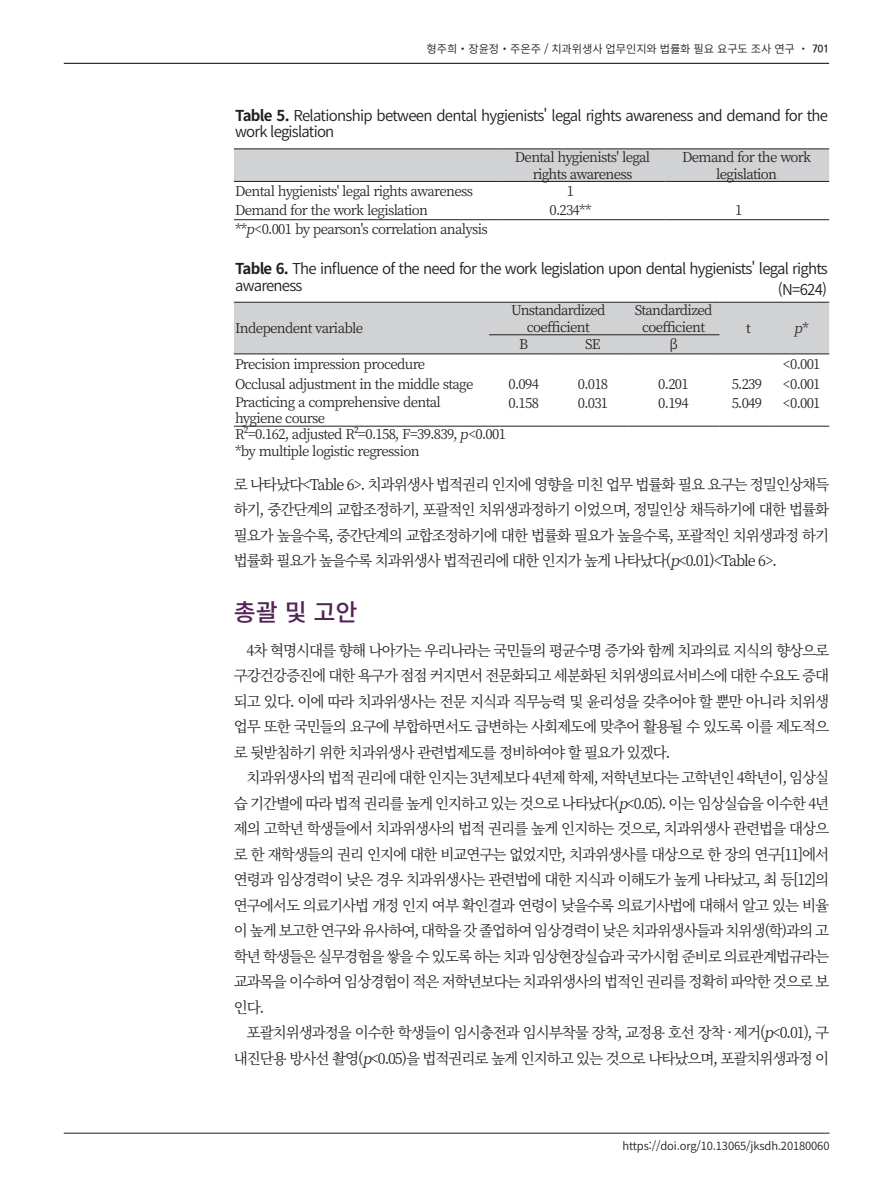
<style>
.page{position:relative;width:893px;height:1191px;background:#fff}
.page>*{position:absolute;margin:0;border:0;box-sizing:border-box;transform-origin:0 0}
._010__Body_Title_Lv{font:500 24px "Source Han Sans KR";color:#542457}
._013__Body{font:15px/25.5px "Source Han Serif K";letter-spacing:-.07em;color:#231f20;text-align:justify}
.t1{font:15px/16.5px "Source Han Sans KR";letter-spacing:-.05em;color:#231f20}
.t2{font:13.5px/16.5px "Source Han Serif K";letter-spacing:-.05em;color:#231f20;text-align:center}
.t3{font:italic 13.5px "Source Han Serif K";color:#231f20}
.t4{font:11.25px "Source Han Sans KR";letter-spacing:-.01em;color:#231f20}
.s1{font-style:inherit}
.s2{font-family:"Nanum Gothic";font-weight:700;font-size:10.5px}
.s3{font-weight:700}
.s4{font-style:italic}
.s5{font-style:normal}
.s6{font-family:"Source Han Sans KR"}
</style>
<div class="page">
<hr style="left:64px;top:1132px;width:765px;height:1px;background:#231f20">
<hr style="left:64px;top:63px;width:765px;height:1px;background:#000">
<div style="left:234px;top:149px;width:595px;height:32px;background:#d1d2d4"></div>
<hr style="left:234px;top:148px;width:267px;height:1px;background:#231f20">
<hr style="left:501px;top:148px;width:163px;height:1px;background:#231f20">
<hr style="left:664px;top:148px;width:165px;height:1px;background:#231f20">
<hr style="left:234px;top:181px;width:267px;height:1px;background:#231f20">
<hr style="left:501px;top:181px;width:163px;height:1px;background:#231f20">
<hr style="left:664px;top:181px;width:165px;height:1px;background:#231f20">
<hr style="left:234px;top:219px;width:267px;height:1px;background:#231f20">
<hr style="left:501px;top:219px;width:163px;height:1px;background:#231f20">
<hr style="left:664px;top:219px;width:165px;height:1px;background:#231f20">
<div style="left:234px;top:303px;width:595px;height:50px;background:#d1d2d4"></div>
<hr style="left:234px;top:302px;width:255px;height:1px;background:#231f20">
<hr style="left:489px;top:302px;width:69px;height:1px;background:#231f20">
<hr style="left:558px;top:302px;width:70px;height:1px;background:#231f20">
<hr style="left:628px;top:302px;width:91px;height:1px;background:#231f20">
<hr style="left:719px;top:302px;width:55px;height:1px;background:#231f20">
<hr style="left:774px;top:302px;width:55px;height:1px;background:#231f20">
<hr style="left:489px;top:334px;width:69px;height:1px;background:#231f20">
<hr style="left:558px;top:334px;width:70px;height:1px;background:#231f20">
<hr style="left:628px;top:334px;width:91px;height:1px;background:#231f20">
<hr style="left:234px;top:353px;width:255px;height:1px;background:#231f20">
<hr style="left:489px;top:353px;width:69px;height:1px;background:#231f20">
<hr style="left:558px;top:353px;width:70px;height:1px;background:#231f20">
<hr style="left:628px;top:353px;width:91px;height:1px;background:#231f20">
<hr style="left:719px;top:353px;width:55px;height:1px;background:#231f20">
<hr style="left:774px;top:353px;width:55px;height:1px;background:#231f20">
<hr style="left:234px;top:426px;width:255px;height:1px;background:#231f20">
<hr style="left:489px;top:426px;width:69px;height:1px;background:#231f20">
<hr style="left:558px;top:426px;width:70px;height:1px;background:#231f20">
<hr style="left:628px;top:426px;width:91px;height:1px;background:#231f20">
<hr style="left:719px;top:426px;width:55px;height:1px;background:#231f20">
<hr style="left:774px;top:426px;width:55px;height:1px;background:#231f20">
<p class="t4" style="left:427px;top:43px;width:404px">형주희・장윤정・주온주 / 치과위생사 업무인지와 법률화 필요 요구도 조사 연구 <span class="s1">˙</span> <span class="s2">701</span></p>
<p class="t1" style="left:235px;top:107px;width:595px"><span class="s3">Table 5.</span> Relationship between dental hygienists' legal rights awareness and demand for the work legislation</p>
<p class="t2" style="left:515px;top:149px;width:137px">Dental hygienists' legal rights awareness</p>
<p class="t2" style="left:682px;top:149px;width:131px">Demand for the work legislation</p>
<p class="t2" style="left:235px;top:183px;width:239px">Dental hygienists' legal rights awareness</p>
<p class="t2" style="left:567px;top:183px;width:9px">1</p>
<p class="t2" style="left:235px;top:202px;width:194px">Demand for the work legislation</p>
<p class="t2" style="left:549px;top:202px;width:44px">0.234**</p>
<p class="t2" style="left:735px;top:202px;width:9px">1</p>
<p class="t2" style="left:235px;top:221px;width:254px">**<span class="s4">p</span>&lt;0.001 by pearson's correlation analysis</p>
<p class="t1" style="left:235px;top:261px;width:594px"><span class="s3">Table 6.</span> The influence of the need for the work legislation upon dental hygienists' legal rights awareness</p>
<p class="t1" style="left:778px;top:282px;width:51px">(N=624)</p>
<p class="t2" style="left:235px;top:320px;width:130px">Independent variable</p>
<p class="t2" style="left:511px;top:302px;width:96px">Unstandardized</p>
<p class="t2" style="left:527px;top:319px;width:65px">coefficient</p>
<p class="t2" style="left:635px;top:302px;width:79px">Standardized</p>
<p class="t2" style="left:642px;top:319px;width:65px">coefficient</p>
<p class="t2" style="left:746px;top:320px;width:6px">t</p>
<p class="t3" style="left:794px;top:321px;width:17px">p<span class="s5">*</span></p>
<p class="t2" style="left:519px;top:336px;width:11px">B</p>
<p class="t2" style="left:585px;top:336px;width:17px">SE</p>
<p class="t2" style="left:669px;top:336px;width:10px">β</p>
<p class="t2" style="left:235px;top:356px;width:192px">Precision impression procedure</p>
<p class="t2" style="left:783px;top:356px;width:39px">&lt;0.001</p>
<p class="t2" style="left:235px;top:376px;width:240px">Occlusal adjustment in the middle stage</p>
<p class="t2" style="left:508px;top:376px;width:32px">0.094</p>
<p class="t2" style="left:578px;top:376px;width:32px">0.018</p>
<p class="t2" style="left:658px;top:376px;width:32px">0.201</p>
<p class="t2" style="left:732px;top:376px;width:32px">5.239</p>
<p class="t2" style="left:783px;top:376px;width:39px">&lt;0.001</p>
<p class="t2" style="left:235px;top:394px;width:207px;text-align:left">Practicing a comprehensive dental hygiene course</p>
<p class="t2" style="left:508px;top:395px;width:32px">0.158</p>
<p class="t2" style="left:578px;top:395px;width:32px">0.031</p>
<p class="t2" style="left:658px;top:395px;width:32px">0.194</p>
<p class="t2" style="left:732px;top:395px;width:32px">5.049</p>
<p class="t2" style="left:783px;top:395px;width:39px">&lt;0.001</p>
<p class="t2" style="left:235px;top:426px;width:272px">R²=0.162, adjusted R²=0.158, F=39.839, <span class="s4">p</span>&lt;0.001</p>
<p class="t2" style="left:235px;top:443px;width:186px">*by multiple logistic regression</p>
<p class="_013__Body" style="left:234px;top:471px;width:597px">로 나타났다&lt;Table 6&gt;. 치과위생사 법적권리 인지에 영향을 미친 업무 법률화 필요 요구는 정밀인상채득 하기, 중간단계의 교합조정하기, 포괄적인 치위생과정하기 이었으며, 정밀인상 채득하기에 대한 법률화 필요가 높을수록, 중간단계의 교합조정하기에 대한 법률화 필요가 높을수록, 포괄적인 치위생과정 하기 법률화 필요가 높을수록 치과위생사 법적권리에 대한 인지가 높게 나타났다(<span class="s4">p</span>&lt;0.01)&lt;Table 6&gt;.</p>
<p class="_010__Body_Title_Lv" style="left:234px;top:599px;width:125px">총괄 및 고안</p>
<p class="_013__Body" style="left:234px;top:638px;width:597px;text-indent:13px">4차 혁명시대를 향해 나아가는 우리나라는 국민들의 평균수명 증가와 함께 치과의료 지식의 향상으로 구강건강증진에 대한 욕구가 점점 커지면서 전문화되고 세분화된 치위생의료서비스에 대한 수요도 증대 되고 있다. 이에 따라 치과위생사는 전문 지식과 직무능력 및 윤리성을 갖추어야 할 뿐만 아니라 치위생 업무 또한 국민들의 요구에 부합하면서도 급변하는 사회제도에 맞추어 활용될 수 있도록 이를 제도적으 로 뒷받침하기 위한 치과위생사 관련법제도를 정비하여야 할 필요가 있겠다.</p>
<p class="_013__Body" style="left:234px;top:765px;width:597px;text-indent:13px">치과위생사의 법적 권리에 대한 인지는 3년제보다 4년제 학제, 저학년보다는 고학년인 4학년이, 임상실 습 기간별에 따라 법적 권리를 높게 인지하고 있는 것으로 나타났다(<span class="s4">p</span>&lt;0.05). 이는 임상실습을 이수한 4년 제의 고학년 학생들에서 치과위생사의 법적 권리를 높게 인지하는 것으로, 치과위생사 관련법을 대상으 로 한 재학생들의 권리 인지에 대한 비교연구는 없었지만, 치과위생사를 대상으로 한 장의 연구[11]에서 연령과 임상경력이 낮은 경우 치과위생사는 관련법에 대한 지식과 이해도가 높게 나타났고, 최 등[12]의 연구에서도 의료기사법 개정 인지 여부 확인결과 연령이 낮을수록 의료기사법에 대해서 알고 있는 비율 이 높게 보고한 연구와 유사하여, 대학을 갓 졸업하여 임상경력이 낮은 치과위생사들과 치위생(학)과의 고 학년 학생들은 실무경험을 쌓을 수 있도록 하는 치과 임상현장실습과 국가시험 준비로 의료관계법규라는 교과목을 이수하여 임상경험이 적은 저학년보다는 치과위생사의 법적인 권리를 정확히 파악한 것으로 보 인다.</p>
<p class="_013__Body" style="left:234px;top:1020px;width:597px;text-align:right">포괄치위생과정을 이수한 학생들이 임시충전과 임시부착물 장착, 교정용 호선 장착 <span class="s6">·</span> 제거(<span class="s4">p</span>&lt;0.01), 구 내진단용 방사선 촬영(<span class="s4">p</span>&lt;0.05)을 법적권리로 높게 인지하고 있는 것으로 나타났으며, 포괄치위생과정 이</p>
<p class="t4" style="left:622px;top:1139px;width:209px">https://doi.org/10.13065/jksdh.20180060</p>
</div>
